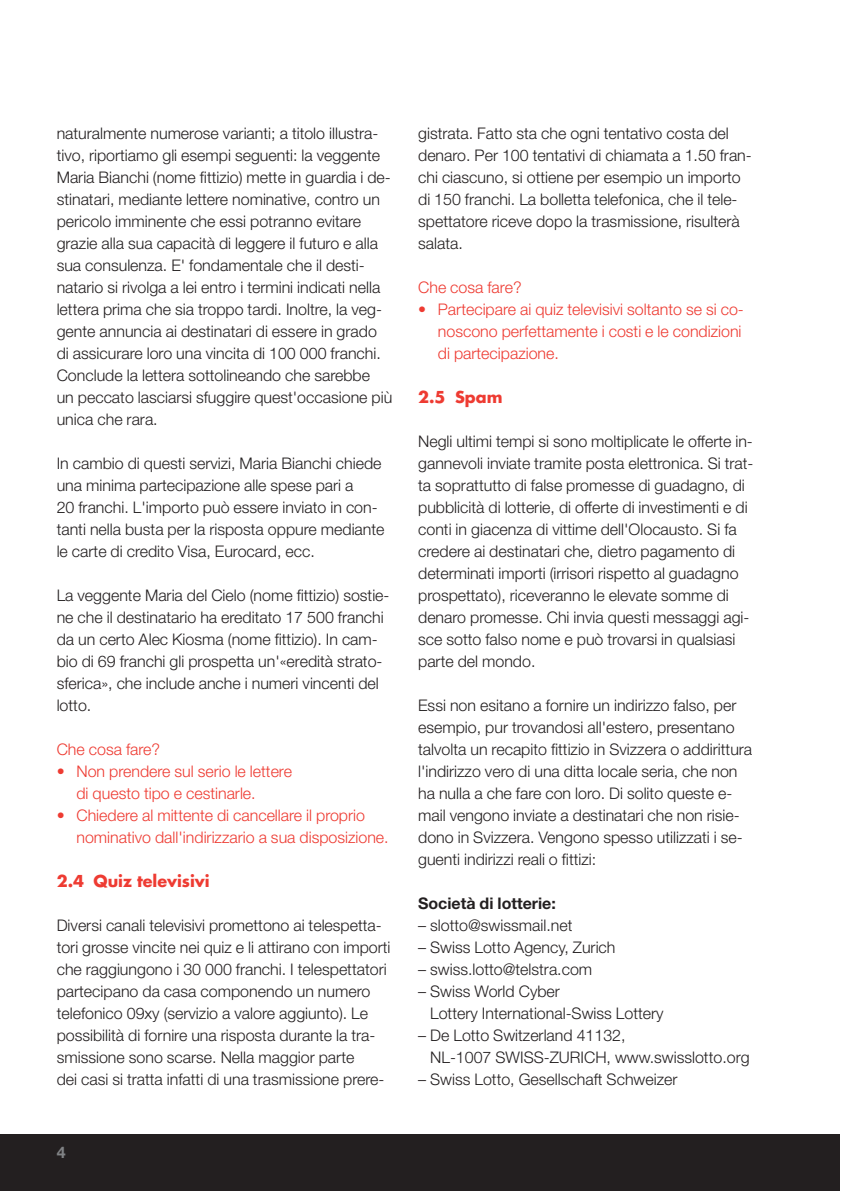
<style>
.page{position:relative;width:842px;height:1191px;background:#fff}
.page>*{position:absolute;margin:0;border:0;box-sizing:border-box;transform-origin:0 0}
.t1{font:300 16px/22px "Helvetica Neue";color:#231f20}
.t2{font:300 16px/22px "Helvetica Neue";color:#ee3b32}
.t3{font:700 16px "Futura";color:#ee3b32}
.t4{font:700 16px "Helvetica Neue";color:#231f20}
.t5{font:700 16px "Helvetica Neue";color:#808285}
</style>
<div class="page">
<div style="left:0;top:1134px;width:839px;height:57px;background:#231f20"></div>
<p class="t1" style="left:57px;top:123px;width:337px">naturalmente numerose varianti; a titolo illustra&shy;tivo, riportiamo gli esempi seguenti: la veggente Maria Bianchi (nome fittizio) mette in guardia i de&shy;stinatari, mediante lettere nominative, contro un pericolo imminente che essi potranno evitare grazie alla sua capacità di leggere il futuro e alla sua consulenza. E' fondamentale che il desti&shy;natario si rivolga a lei entro i termini indicati nella lettera prima che sia troppo tardi. Inoltre, la veg&shy;gente annuncia ai destinatari di essere in grado di assicurare loro una vincita di 100 000 franchi.<br>Conclude la lettera sottolineando che sarebbe<br>un peccato lasciarsi sfuggire quest'occasione più unica che rara.</p>
<p class="t1" style="left:57px;top:453px;width:329px">In cambio di questi servizi, Maria Bianchi chiede una minima partecipazione alle spese pari a<br>20 franchi. L'importo può essere inviato in con&shy;tanti nella busta per la risposta oppure mediante le carte di credito Visa, Eurocard, ecc.</p>
<p class="t1" style="left:57px;top:585px;width:334px">La veggente Maria del Cielo (nome fittizio) sostie&shy;ne che il destinatario ha ereditato 17 500 franchi da un certo Alec Kiosma (nome fittizio). In cam&shy;bio di 69 franchi gli prospetta un'«eredità strato&shy;sferica», che include anche i numeri vincenti del lotto.</p>
<p class="t2" style="left:57px;top:739px;width:105px">Che cosa fare?</p>
<p class="t2" style="left:76px;top:761px;width:217px;text-indent:-20px">• Non prendere sul serio le lettere di questo tipo e cestinarle.</p>
<p class="t2" style="left:76px;top:805px;width:314px;text-indent:-20px">• Chiedere al mittente di cancellare il proprio nominativo dall'indirizzario a sua disposizione.</p>
<p class="t3" style="left:57px;top:873px;width:155px">2.4 Quiz televisivi</p>
<p class="t1" style="left:57px;top:915px;width:335px">Diversi canali televisivi promettono ai telespetta&shy;tori grosse vincite nei quiz e li attirano con importi che raggiungono i 30 000 franchi. I telespettatori partecipano da casa componendo un numero telefonico 09xy (servizio a valore aggiunto). Le possibilità di fornire una risposta durante la tra&shy;smissione sono scarse. Nella maggior parte<br>dei casi si tratta infatti di una trasmissione prere-</p>
<p class="t5" style="left:57px;top:1146px;width:10px">4</p>
<p class="t1" style="left:418px;top:123px;width:335px">gistrata. Fatto sta che ogni tentativo costa del denaro. Per 100 tentativi di chiamata a 1.50 fran&shy;chi ciascuno, si ottiene per esempio un importo di 150 franchi. La bolletta telefonica, che il tele&shy;spettatore riceve dopo la trasmissione, risulterà salata.</p>
<p class="t2" style="left:418px;top:277px;width:105px">Che cosa fare?</p>
<p class="t2" style="left:438px;top:299px;width:307px;text-indent:-20px">• Partecipare ai quiz televisivi soltanto se si co&shy;noscono perfettamente i costi e le condizioni di partecipazione.</p>
<p class="t3" style="left:418px;top:389px;width:86px">2.5 Spam</p>
<p class="t1" style="left:418px;top:431px;width:337px">Negli ultimi tempi si sono moltiplicate le offerte in&shy;gannevoli inviate tramite posta elettronica. Si trat&shy;ta soprattutto di false promesse di guadagno, di pubblicità di lotterie, di offerte di investimenti e di conti in giacenza di vittime dell'Olocausto. Si fa credere ai destinatari che, dietro pagamento di determinati importi (irrisori rispetto al guadagno prospettato), riceveranno le elevate somme di denaro promesse. Chi invia questi messaggi agi&shy;sce sotto falso nome e può trovarsi in qualsiasi parte del mondo.</p>
<p class="t1" style="left:418px;top:695px;width:336px">Essi non esitano a fornire un indirizzo falso, per esempio, pur trovandosi all'estero, presentano talvolta un recapito fittizio in Svizzera o addirittura l'indirizzo vero di una ditta locale seria, che non ha nulla a che fare con loro. Di solito queste e&shy;mail vengono inviate a destinatari che non risie&shy;dono in Svizzera. Vengono spesso utilizzati i se&shy;guenti indirizzi reali o fittizi:</p>
<p class="t4" style="left:418px;top:897px;width:139px">Società di lotterie:</p>
<p class="t1" style="left:418px;top:915px;width:156px">– slotto@swissmail.net</p>
<p class="t1" style="left:418px;top:937px;width:199px">– Swiss Lotto Agency, Zurich</p>
<p class="t1" style="left:418px;top:959px;width:176px">– swiss.lotto@telstra.com</p>
<p class="t1" style="left:430px;top:981px;width:235px;text-indent:-12px">– Swiss World Cyber<br>Lottery International-Swiss Lottery</p>
<p class="t1" style="left:430px;top:1025px;width:321px;text-indent:-12px">– De Lotto Switzerland 41132,<br>NL-1007 SWISS-ZURICH, www.swisslotto.org</p>
<p class="t1" style="left:418px;top:1069px;width:261px">– Swiss Lotto, Gesellschaft Schweizer</p>
</div>
